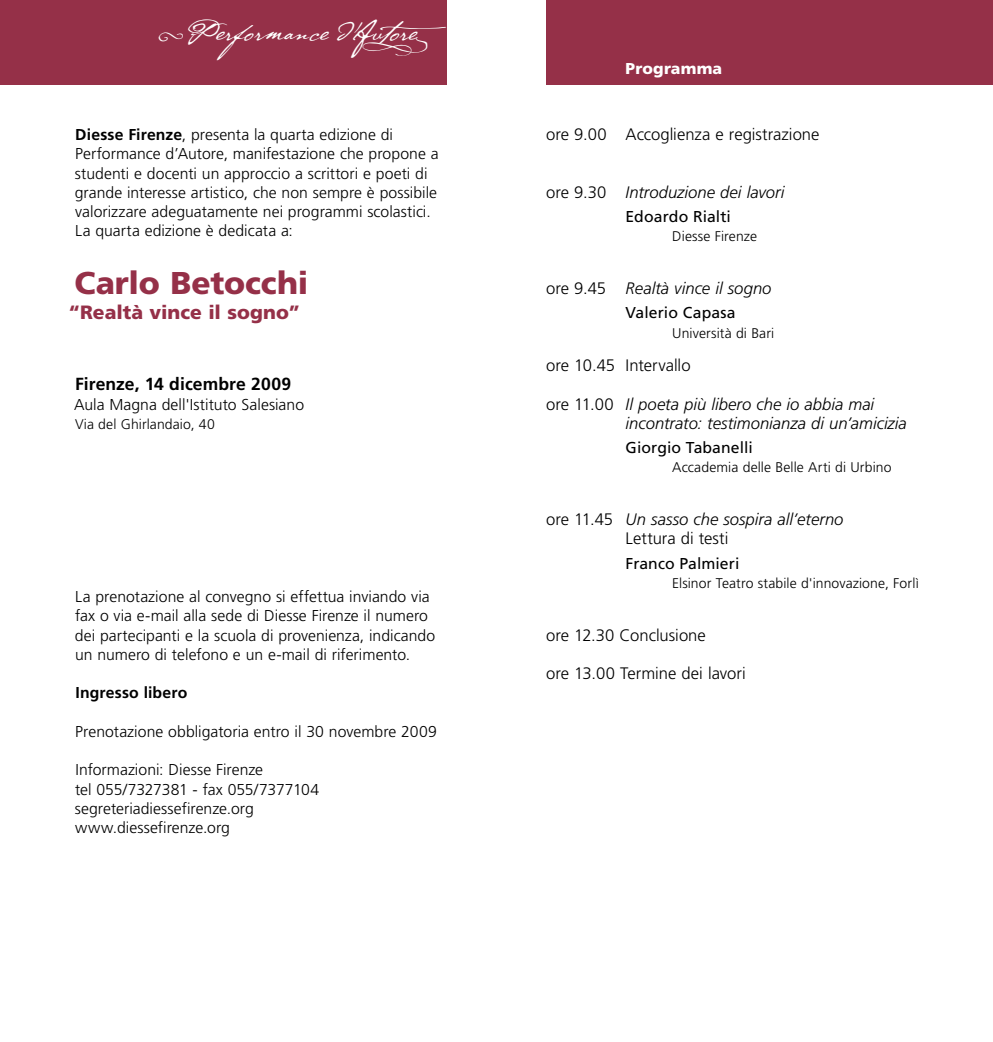
<style>
.page{position:relative;width:993px;height:1042px;background:#fff}
.page>*{position:absolute;margin:0;border:0;box-sizing:border-box;transform-origin:0 0}
.t1{font:31.5px "P22 Cezanne Pro";color:#fff}
.t2{font:900 31.5px "Frutiger LT Std";letter-spacing:-.005em;color:#953048}
.t3{font:900 19.25px "Frutiger LT Std";color:#953048}
.t4{font:700 17.5px "Frutiger LT Std";letter-spacing:.005em;color:#000}
.t5{font:italic 300 16.62px/19.2px "Frutiger LT Std";color:#000}
.t6{font:300 16.62px "Frutiger LT Std";color:#000}
.t7{font:300 15.75px/19.2px "Frutiger LT Std";color:#000}
.t8{font:15.75px "Frutiger LT Std";letter-spacing:.005em;color:#000}
.t9{font:700 15.75px "Frutiger LT Std";letter-spacing:.01em;color:#000}
.t10{font:900 15.75px "Frutiger LT Std";letter-spacing:.01em;color:#fff}
.t11{font:300 14px "Frutiger LT Std";letter-spacing:.01em;color:#000}
.s1{font-weight:700}
.s2{font-style:normal}
</style>
<div class="page">
<div style="left:0;top:0;width:446px;height:84px;background:#953048"></div>
<div style="left:546px;top:0;width:446px;height:84px;background:#953048"></div>
<h1 class="t1" style="left:158px;top:9px;width:325px">{Performance d'Autore]</h1>
<p class="t7" style="left:75px;top:125px;width:365px"><span class="s1">Diesse Firenze</span>, presenta la quarta edizione di Performance d’Autore, manifestazione che propone a studenti e docenti un approccio a scrittori e poeti di grande interesse artistico, che non sempre è possibile valorizzare adeguatamente nei programmi scolastici.<br>La quarta edizione è dedicata a:</p>
<h1 class="t2" style="left:74px;top:264px;width:235px">Carlo Betocchi</h1>
<p class="t3" style="left:68px;top:300px;width:233px">“Realtà vince il sogno”</p>
<p class="t4" style="left:75px;top:374px;width:217px">Firenze, 14 dicembre 2009</p>
<p class="t7" style="left:74px;top:395px;width:231px">Aula Magna dell'Istituto Salesiano</p>
<p class="t11" style="left:75px;top:416px;width:141px">Via del Ghirlandaio, 40</p>
<p class="t7" style="left:75px;top:587px;width:362px">La prenotazione al convegno si effettua inviando via fax o via e-mail alla sede di Diesse Firenze il numero dei partecipanti e la scuola di provenienza, indicando un numero di telefono e un e-mail di riferimento.</p>
<p class="t9" style="left:75px;top:684px;width:113px">Ingresso libero</p>
<p class="t7" style="left:75px;top:722px;width:363px">Prenotazione obbligatoria entro il 30 novembre 2009</p>
<p class="t7" style="left:75px;top:760px;width:246px">Informazioni: Diesse Firenze<br>tel 055/7327381 - fax 055/7377104 segreteriadiessefirenze.org www.diessefirenze.org</p>
<p class="t10" style="left:625px;top:59px;width:98px">Programma</p>
<p class="t6" style="left:546px;top:125px;width:275px">ore 9.00 Accoglienza e registrazione</p>
<p class="t5" style="left:546px;top:183px;width:240px"><span class="s2">ore 9.30</span> Introduzione dei lavori</p>
<p class="t8" style="left:625px;top:207px;width:107px">Edoardo Rialti</p>
<p class="t11" style="left:672px;top:228px;width:86px">Diesse Firenze</p>
<p class="t5" style="left:546px;top:279px;width:227px"><span class="s2">ore 9.45</span> Realtà vince il sogno</p>
<p class="t8" style="left:625px;top:303px;width:111px">Valerio Capasa</p>
<p class="t11" style="left:672px;top:325px;width:103px">Università di Bari</p>
<p class="t6" style="left:546px;top:356px;width:146px">ore 10.45 Intervallo</p>
<p class="t5" style="left:625px;top:394px;width:283px;text-indent:-79px"><span class="s2">ore 11.00</span> Il poeta più libero che io abbia mai incontrato: testimonianza di un’amicizia</p>
<p class="t8" style="left:625px;top:438px;width:129px">Giorgio Tabanelli</p>
<p class="t11" style="left:672px;top:459px;width:221px">Accademia delle Belle Arti di Urbino</p>
<p class="t5" style="left:625px;top:510px;width:219px;text-indent:-79px"><span class="s2">ore 11.45</span> Un sasso che sospira all’eterno<br><span class="s2">Lettura di testi</span></p>
<p class="t8" style="left:625px;top:554px;width:115px">Franco Palmieri</p>
<p class="t11" style="left:672px;top:575px;width:248px">Elsinor Teatro stabile d'innovazione, Forlì</p>
<p class="t6" style="left:546px;top:625px;width:161px">ore 12.30 Conclusione</p>
<p class="t6" style="left:546px;top:664px;width:201px">ore 13.00 Termine dei lavori</p>
</div>
